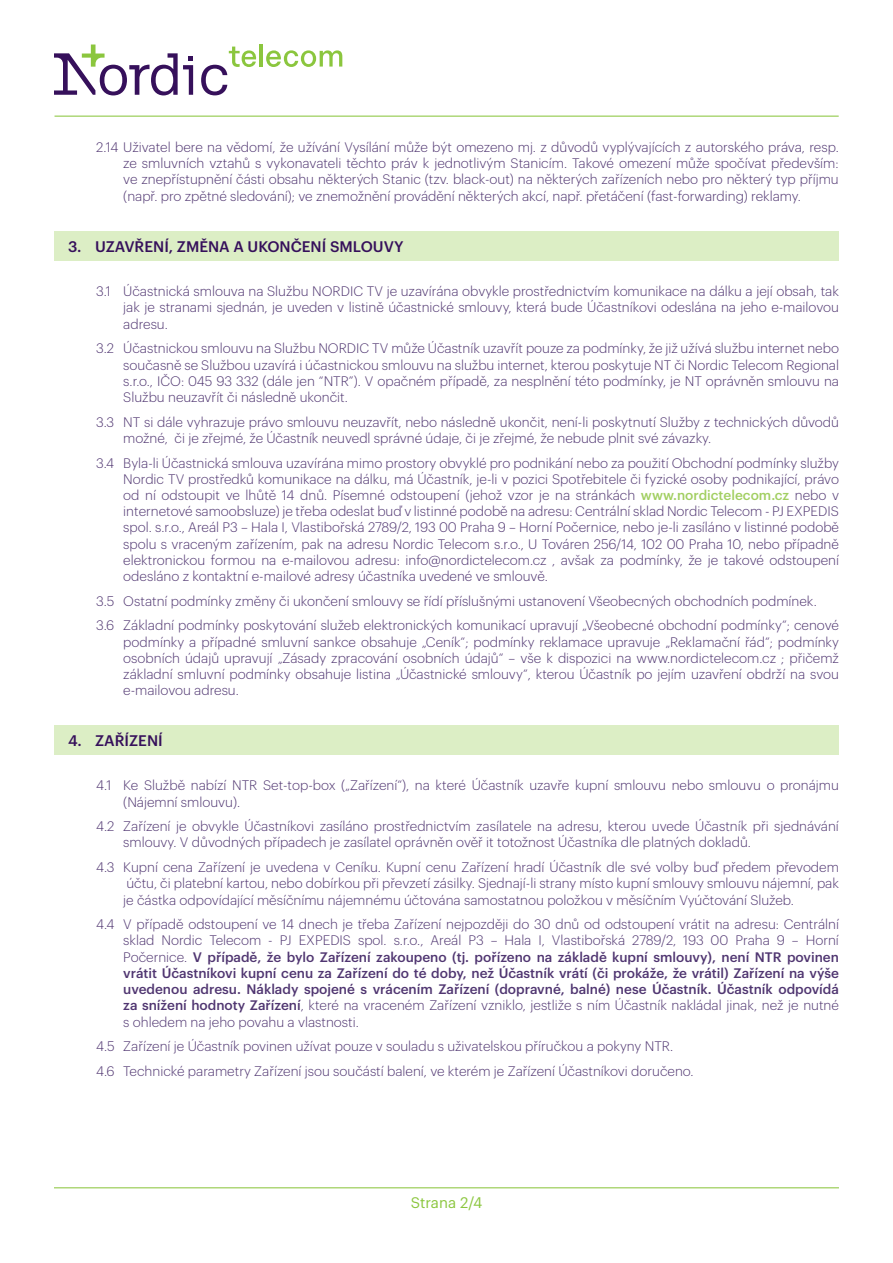
<style>
.page{position:relative;width:893px;height:1263px;background:#fff}
.page>*{position:absolute;margin:0;border:0;box-sizing:border-box;transform-origin:0 0}
.t1{font:500 15px "Graphik";color:#36105b}
.t2{font:15px "Graphik";color:#8bc63e}
.t3{font:300 13.5px/16.2px "Graphik";color:#503671;text-align:justify}
.s1{font-weight:500;color:#a2cf62}
.s2{font-weight:500}
</style>
<div class="page">
<svg style="left:266px;top:50px;width:76px;height:17px"></svg>
<hr style="left:259px;top:44px;width:4px;height:23px;background:#8bc63e">
<svg style="left:54px;top:45px;width:139px;height:50px"></svg>
<svg style="left:201px;top:47px;width:56px;height:48px"></svg>
<hr style="left:55px;top:115px;width:784px;height:2px;background:#8bc63e">
<hr style="left:54px;top:1187px;width:785px;height:1px;background:#8bc63e">
<div style="left:54px;top:725px;width:785px;height:30px;background:#dceec5"></div>
<div style="left:54px;top:231px;width:785px;height:30px;background:#dceec5"></div>
<p class="t3" style="left:123px;top:138px;width:717px;text-indent:-27px">2.14 Uživatel bere na vědomí, že užívání Vysílání může být omezeno mj. z důvodů vyplývajících z autorského práva, resp. ze smluvních vztahů s vykonavateli těchto práv k jednotlivým Stanicím. Takové omezení může spočívat především: ve znepřístupnění části obsahu některých Stanic (tzv. black-out) na některých zařízeních nebo pro některý typ příjmu (např. pro zpětné sledování); ve znemožnění provádění některých akcí, např. přetáčení (fast-forwarding) reklamy.</p>
<p class="t1" style="left:68px;top:235px;width:337px">3. UZAVŘENÍ, ZMĚNA A UKONČENÍ SMLOUVY</p>
<p class="t3" style="left:123px;top:282px;width:717px;text-indent:-27px">3.1 Účastnická smlouva na Službu NORDIC TV je uzavírána obvykle prostřednictvím komunikace na dálku a její obsah, tak jak je stranami sjednán, je uveden v listině účastnické smlouvy, která bude Účastníkovi odeslána na jeho e-mailovou adresu.</p>
<p class="t3" style="left:123px;top:339px;width:717px;text-indent:-27px">3.2 Účastnickou smlouvu na Službu NORDIC TV může Účastník uzavřít pouze za podmínky, že již užívá službu internet nebo současně se Službou uzavírá i účastnickou smlouvu na službu internet, kterou poskytuje NT či Nordic Telecom Regional s.r.o., IČO: 045 93 332 (dále jen “NTR”). V opačném případě, za nesplnění této podmínky, je NT oprávněn smlouvu na Službu neuzavřít či následně ukončit.</p>
<p class="t3" style="left:123px;top:413px;width:717px;text-indent:-27px">3.3 NT si dále vyhrazuje právo smlouvu neuzavřít, nebo následně ukončit, není-li poskytnutí Služby z technických důvodů možné, či je zřejmé, že Účastník neuvedl správné údaje, či je zřejmé, že nebude plnit své závazky.</p>
<p class="t3" style="left:123px;top:454px;width:717px;text-indent:-27px">3.4 Byla-li Účastnická smlouva uzavírána mimo prostory obvyklé pro podnikání nebo za použití Obchodní podmínky služby Nordic TV prostředků komunikace na dálku, má Účastník, je-li v pozici Spotřebitele či fyzické osoby podnikající, právo od ní odstoupit ve lhůtě 14 dnů. Písemné odstoupení (jehož vzor je na stránkách <span class="s1">www.nordictelecom.cz</span> nebo v internetové samoobsluze) je třeba odeslat buď v listinné podobě na adresu: Centrální sklad Nordic Telecom - PJ EXPEDIS spol. s.r.o., Areál P3 – Hala I, Vlastibořská 2789/2, 193 00 Praha 9 – Horní Počernice, nebo je-li zasíláno v listinné podobě spolu s vraceným zařízením, pak na adresu Nordic Telecom s.r.o., U Továren 256/14, 102 00 Praha 10, nebo případně elektronickou formou na e-mailovou adresu: info@nordictelecom.cz , avšak za podmínky, že je takové odstoupení odesláno z kontaktní e-mailové adresy účastníka uvedené ve smlouvě.</p>
<p class="t3" style="left:96px;top:587px;width:744px;line-height:24.8px">3.5 Ostatní podmínky změny či ukončení smlouvy se řídí příslušnými ustanovení Všeobecných obchodních podmínek.<br>3.6 Základní podmínky poskytování služeb elektronických komunikací upravují „Všeobecné obchodní podmínky“; cenové</p>
<p class="t3" style="left:123px;top:633px;width:717px">podmínky a případné smluvní sankce obsahuje „Ceník“; podmínky reklamace upravuje „Reklamační řád“; podmínky osobních údajů upravují „Zásady zpracování osobních údajů“ – vše k dispozici na www.nordictelecom.cz ; přičemž základní smluvní podmínky obsahuje listina „Účastnické smlouvy“, kterou Účastník po jejím uzavření obdrží na svou e-mailovou adresu.</p>
<p class="t1" style="left:68px;top:729px;width:96px">4. ZAŘÍZENÍ</p>
<p class="t3" style="left:123px;top:776px;width:717px;text-indent:-27px">4.1 Ke Službě nabízí NTR Set-top-box („Zařízení“), na které Účastník uzavře kupní smlouvu nebo smlouvu o pronájmu (Nájemní smlouvu).</p>
<p class="t3" style="left:123px;top:817px;width:717px;text-indent:-27px">4.2 Zařízení je obvykle Účastníkovi zasíláno prostřednictvím zasílatele na adresu, kterou uvede Účastník při sjednávání smlouvy. V důvodných případech je zasílatel oprávněn ověř it totožnost Účastníka dle platných dokladů.</p>
<p class="t3" style="left:123px;top:858px;width:717px;text-indent:-27px">4.3 Kupní cena Zařízení je uvedena v Ceníku. Kupní cenu Zařízení hradí Účastník dle své volby buď předem převodem účtu, či platební kartou, nebo dobírkou při převzetí zásilky. Sjednají-li strany místo kupní smlouvy smlouvu nájemní, pak je částka odpovídající měsíčnímu nájemnému účtována samostatnou položkou v měsíčním Vyúčtování Služeb.</p>
<p class="t3" style="left:123px;top:915px;width:717px;text-indent:-27px">4.4 V případě odstoupení ve 14 dnech je třeba Zařízení nejpozději do 30 dnů od odstoupení vrátit na adresu: Centrální sklad Nordic Telecom - PJ EXPEDIS spol. s.r.o., Areál P3 – Hala I, Vlastibořská 2789/2, 193 00 Praha 9 – Horní Počernice. <span class="s2">V případě, že bylo Zařízení zakoupeno (tj. pořízeno na základě kupní smlouvy), není NTR povinen vrátit Účastníkovi kupní cenu za Zařízení do té doby, než Účastník vrátí (či prokáže, že vrátil) Zařízení na výše uvedenou adresu. Náklady spojené s vrácením Zařízení (dopravné, balné) nese Účastník. Účastník odpovídá za snížení hodnoty Zařízení</span>, které na vraceném Zařízení vzniklo, jestliže s ním Účastník nakládal jinak, než je nutné s ohledem na jeho povahu a vlastnosti.</p>
<p class="t3" style="left:96px;top:1033px;width:599px;line-height:24.8px">4.5 Zařízení je Účastník povinen užívat pouze v souladu s uživatelskou příručkou a pokyny NTR.<br>4.6 Technické parametry Zařízení jsou součástí balení, ve kterém je Zařízení Účastníkovi doručeno.</p>
<p class="t2" style="left:411px;top:1191px;width:73px">Strana 2/4</p>
</div>
